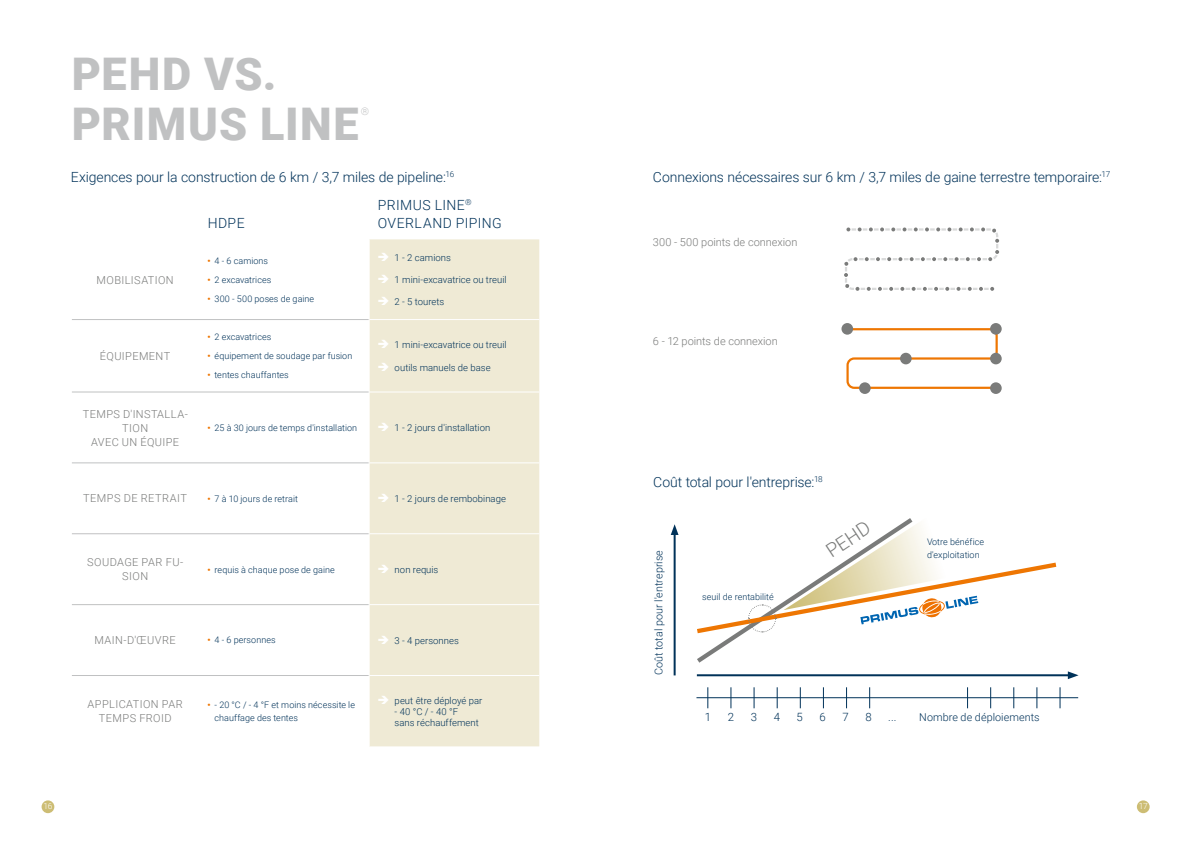
<style>
.page{position:relative;width:1191px;height:842px;background:#fff}
.page>*{position:absolute;margin:0;border:0;box-sizing:border-box;transform-origin:0 0}
.t1{font:900 45px/50px "Roboto";letter-spacing:.03em;color:#c0c1c2}
.t2{font:300 19.2px "Roboto";color:#7a7b7a}
.t3{font:300 14px "Roboto";letter-spacing:-.005em;color:#003259}
.t4{font:300 14px/18px "Roboto";letter-spacing:.03em;color:#003259}
.t5{font:300 11.4px "Roboto";color:#003259}
.t6{font:300 11px/14px "Roboto";letter-spacing:.035em;color:#7a7b7a;text-align:center}
.t7{font:300 11px "Roboto";color:#7a7b7a}
.t8{font:300 11px "Roboto";letter-spacing:-.005em;color:#7a7b7a}
.t9{font:300 10.8px "Roboto";letter-spacing:.005em;color:#003259}
.t10{font:300 10.5px "Roboto";color:#c0c1c2}
.t11{font:300 9.5px/11px "Roboto";color:#003259}
.t12{font:300 9px/13px "Roboto";letter-spacing:.005em;color:#003259}
.t13{font:300 8.4px "Roboto";color:#fff}
.s1{font-family:"Arial";font-weight:400;color:#ee7602}
</style>
<div class="page">
<hr style="left:673px;top:531px;width:2px;height:144px;background:#003259">
<svg style="left:670px;top:524px;width:8px;height:11px"></svg>
<hr style="left:697px;top:674px;width:374px;height:2px;background:#003259">
<svg style="left:1067px;top:671px;width:11px;height:8px"></svg>
<hr style="left:696px;top:697px;width:382px;height:1px;background:#003259">
<svg style="left:707px;top:687px;width:1px;height:21px"></svg>
<svg style="left:730px;top:687px;width:1px;height:21px"></svg>
<svg style="left:753px;top:687px;width:1px;height:21px"></svg>
<svg style="left:776px;top:687px;width:1px;height:21px"></svg>
<svg style="left:800px;top:687px;width:1px;height:21px"></svg>
<svg style="left:823px;top:687px;width:1px;height:21px"></svg>
<svg style="left:846px;top:687px;width:1px;height:21px"></svg>
<svg style="left:869px;top:687px;width:1px;height:21px"></svg>
<svg style="left:967px;top:687px;width:1px;height:21px"></svg>
<svg style="left:990px;top:687px;width:1px;height:21px"></svg>
<svg style="left:1013px;top:687px;width:1px;height:21px"></svg>
<svg style="left:1036px;top:687px;width:1px;height:21px"></svg>
<svg style="left:1059px;top:687px;width:1px;height:21px"></svg>
<svg style="left:844px;top:227px;width:155px;height:64px"></svg>
<svg style="left:846px;top:328px;width:153px;height:62px"></svg>
<div style="left:841px;top:323px;width:12px;height:12px;background:#7a7b7a;border-radius:50%"></div>
<div style="left:990px;top:323px;width:11px;height:12px;background:#7a7b7a;border-radius:50%"></div>
<div style="left:990px;top:353px;width:11px;height:11px;background:#7a7b7a;border-radius:50%"></div>
<div style="left:990px;top:382px;width:11px;height:12px;background:#7a7b7a;border-radius:50%"></div>
<div style="left:900px;top:353px;width:11px;height:11px;background:#7a7b7a;border-radius:50%"></div>
<div style="left:859px;top:382px;width:11px;height:12px;background:#7a7b7a;border-radius:50%"></div>
<svg style="left:697px;top:518px;width:360px;height:145px"></svg>
<div style="left:370px;top:239px;width:169px;height:507px;background:#efead5"></div>
<hr style="left:370px;top:319px;width:169px;height:1px;background:#fff">
<hr style="left:370px;top:392px;width:169px;height:1px;background:#fff">
<hr style="left:370px;top:463px;width:169px;height:1px;background:#fff">
<hr style="left:370px;top:533px;width:169px;height:1px;background:#fff">
<hr style="left:370px;top:604px;width:169px;height:1px;background:#fff">
<hr style="left:370px;top:675px;width:169px;height:1px;background:#fff">
<hr style="left:72px;top:319px;width:127px;height:1px;background:#c0c1c2">
<hr style="left:199px;top:319px;width:170px;height:1px;background:#c0c1c2">
<hr style="left:72px;top:392px;width:127px;height:1px;background:#c0c1c2">
<hr style="left:199px;top:392px;width:170px;height:1px;background:#c0c1c2">
<hr style="left:72px;top:463px;width:127px;height:1px;background:#c0c1c2">
<hr style="left:199px;top:463px;width:170px;height:1px;background:#c0c1c2">
<hr style="left:72px;top:533px;width:127px;height:1px;background:#c0c1c2">
<hr style="left:199px;top:533px;width:170px;height:1px;background:#c0c1c2">
<hr style="left:72px;top:604px;width:127px;height:1px;background:#c0c1c2">
<hr style="left:199px;top:604px;width:170px;height:1px;background:#c0c1c2">
<hr style="left:72px;top:675px;width:127px;height:1px;background:#c0c1c2">
<hr style="left:199px;top:675px;width:170px;height:1px;background:#c0c1c2">
<div style="left:42px;top:800px;width:12px;height:13px;background:#cdbd74;border-radius:50%"></div>
<div style="left:1136px;top:800px;width:13px;height:13px;background:#cdbd74;border-radius:50%"></div>
<svg style="left:378px;top:252px;width:11px;height:9px"></svg>
<svg style="left:378px;top:275px;width:11px;height:8px"></svg>
<svg style="left:378px;top:297px;width:11px;height:8px"></svg>
<svg style="left:378px;top:340px;width:11px;height:8px"></svg>
<svg style="left:378px;top:362px;width:11px;height:8px"></svg>
<svg style="left:378px;top:423px;width:11px;height:8px"></svg>
<svg style="left:378px;top:493px;width:11px;height:9px"></svg>
<svg style="left:378px;top:564px;width:11px;height:9px"></svg>
<svg style="left:378px;top:635px;width:11px;height:9px"></svg>
<svg style="left:378px;top:695px;width:11px;height:8px"></svg>
<h1 class="t1" style="left:72px;top:48px;width:288px">PEHD VS.<br>PRIMUS LINE</h1>
<p class="t10" style="left:361px;top:104px;width:10px">®</p>
<h3 class="t3" style="left:71px;top:167px;width:385px">Exigences pour la construction de 6 km / 3,7 miles de pipeline:<sup>16</sup></h3>
<h3 class="t3" style="left:653px;top:167px;width:459px">Connexions nécessaires sur 6 km / 3,7 miles de gaine terrestre temporaire:<sup>17</sup></h3>
<p class="t6" style="left:97px;top:272px;width:79px">MOBILISATION</p>
<p class="t6" style="left:100px;top:349px;width:72px">ÉQUIPEMENT</p>
<p class="t6" style="left:83px;top:406px;width:107px">TEMPS D'INSTALLA-<br>TION<br>AVEC UN ÉQUIPE</p>
<h3 class="t3" style="left:208px;top:213px;width:38px">HDPE</h3>
<p class="t12" style="left:207px;top:254px;width:62px"><span class="s1">•</span> 4 - 6 camions</p>
<p class="t12" style="left:207px;top:273px;width:65px"><span class="s1">•</span> 2 excavatrices</p>
<p class="t12" style="left:207px;top:291px;width:108px"><span class="s1">•</span> 300 - 500 poses de gaine</p>
<p class="t12" style="left:207px;top:330px;width:65px"><span class="s1">•</span> 2 excavatrices</p>
<p class="t12" style="left:207px;top:349px;width:146px"><span class="s1">•</span> équipement de soudage par fusion</p>
<p class="t12" style="left:207px;top:368px;width:83px"><span class="s1">•</span> tentes chauffantes</p>
<h3 class="t4" style="left:378px;top:196px;width:125px">PRIMUS LINE<sup>®<br></sup>OVERLAND PIPING</h3>
<p class="t11" style="left:395px;top:251px;width:58px">1 - 2 camions</p>
<p class="t11" style="left:395px;top:274px;width:113px">1 mini-excavatrice ou treuil</p>
<p class="t11" style="left:395px;top:296px;width:51px">2 - 5 tourets</p>
<p class="t11" style="left:395px;top:339px;width:113px">1 mini-excavatrice ou treuil</p>
<p class="t11" style="left:395px;top:361px;width:97px">outils manuels de base</p>
<p class="t12" style="left:207px;top:421px;width:151px"><span class="s1">•</span> 25 à 30 jours de temps d'installation</p>
<p class="t11" style="left:395px;top:422px;width:97px">1 - 2 jours d'installation</p>
<p class="t6" style="left:83px;top:491px;width:105px">TEMPS DE RETRAIT</p>
<p class="t12" style="left:207px;top:492px;width:92px"><span class="s1">•</span> 7 à 10 jours de retrait</p>
<p class="t11" style="left:395px;top:493px;width:113px">1 - 2 jours de rembobinage</p>
<p class="t6" style="left:87px;top:555px;width:98px">SOUDAGE PAR FU-<br>SION</p>
<p class="t12" style="left:207px;top:562px;width:129px"><span class="s1">•</span> requis à chaque pose de gaine</p>
<p class="t11" style="left:395px;top:563px;width:45px">non requis</p>
<p class="t6" style="left:94px;top:633px;width:83px">MAIN-D'ŒUVRE</p>
<p class="t12" style="left:207px;top:633px;width:70px"><span class="s1">•</span> 4 - 6 personnes</p>
<p class="t11" style="left:395px;top:634px;width:66px">3 - 4 personnes</p>
<p class="t6" style="left:88px;top:697px;width:97px">APPLICATION PAR<br>TEMPS FROID</p>
<p class="t12" style="left:215px;top:698px;width:142px;text-indent:-7px"><span class="s1">•</span> - 20 °C / - 4 °F et moins nécessite le chauffage des tentes</p>
<p class="t11" style="left:395px;top:694px;width:89px">peut être déployé par</p>
<p class="t11" style="left:395px;top:705px;width:86px">- 40 °C / - 40 °F sans réchauffement</p>
<p class="t7" style="left:653px;top:234px;width:146px">300 - 500 points de connexion</p>
<p class="t8" style="left:653px;top:333px;width:126px">6 - 12 points de connexion</p>
<h3 class="t3" style="left:653px;top:472px;width:171px">Coût total pour l'entreprise:<sup>18</sup></h3>
<p class="t9" style="left:651px;top:675px;width:127px;rotate:-90deg">Coût total pour l'entreprise</p>
<p class="t12" style="left:702px;top:590px;width:73px">seuil de rentabilité</p>
<h2 class="t2" style="left:820px;top:541px;width:50px;rotate:-34deg">PEHD</h2>
<p class="t5" style="left:705px;top:709px;width:8px">1</p>
<p class="t5" style="left:728px;top:709px;width:8px">2</p>
<p class="t5" style="left:751px;top:709px;width:8px">3</p>
<p class="t5" style="left:773px;top:709px;width:8px">4</p>
<p class="t5" style="left:796px;top:709px;width:8px">5</p>
<p class="t5" style="left:819px;top:709px;width:8px">6</p>
<p class="t5" style="left:842px;top:709px;width:8px">7</p>
<p class="t5" style="left:865px;top:709px;width:8px">8</p>
<p class="t5" style="left:888px;top:709px;width:10px">...</p>
<p class="t12" style="left:927px;top:534px;width:59px">Votre bénéfice d'exploitation</p>
<p class="t9" style="left:919px;top:709px;width:122px">Nombre de déploiements</p>
<p class="t13" style="left:43px;top:800px;width:10px">16</p>
<p class="t13" style="left:1138px;top:800px;width:10px">17</p>
</div>
